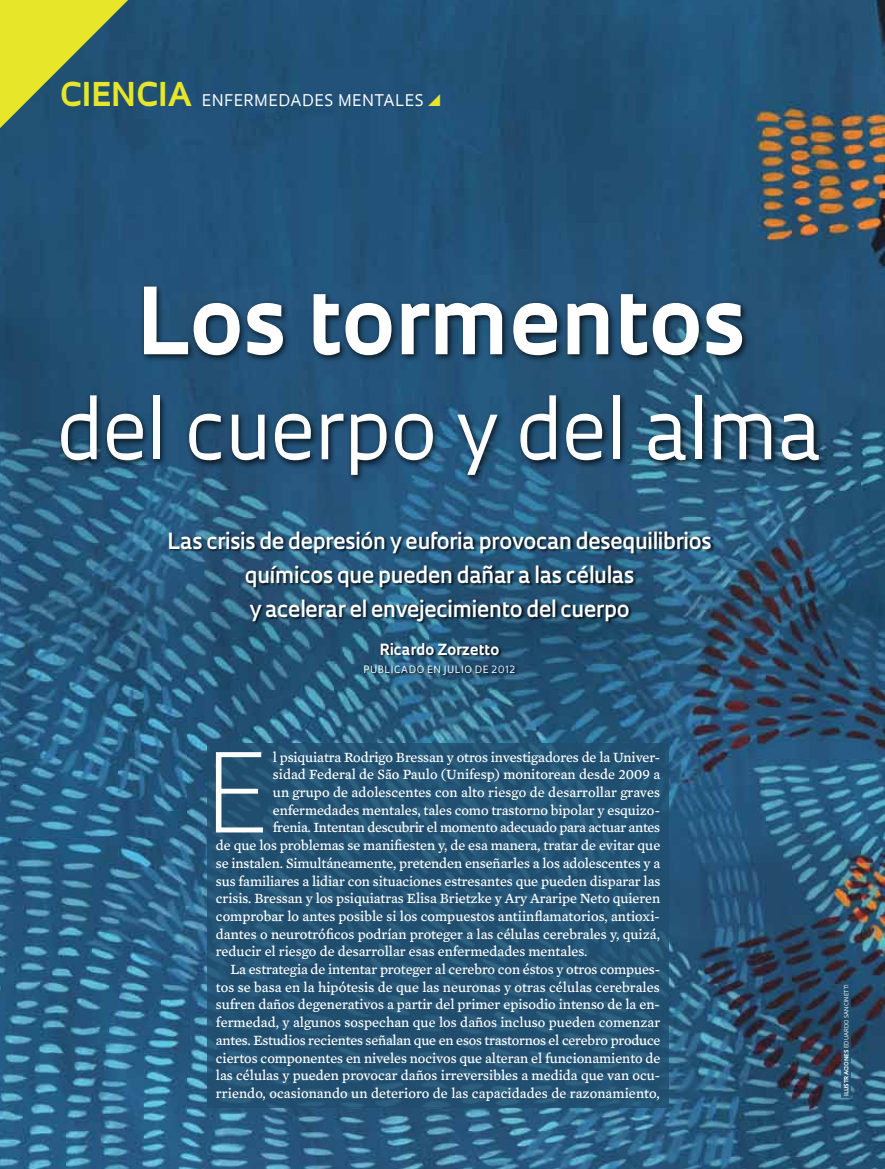
<style>
.page{position:relative;width:885px;height:1169px;background:#fff}
.page>*{position:absolute;margin:0;border:0;box-sizing:border-box;transform-origin:0 0}
.t1{font:300 106.65px "Oculum";color:#fff}
.t2{font:700 89.85px "Oculum";color:#fff}
.t3{font:79.5px "Oculum";color:#fff}
.t4{font:600 21.75px/33.8px "Oculum";letter-spacing:-.025em;color:#fff;text-align:center}
.t5{font:15.6px "Oculum";letter-spacing:.03em;color:#fff}
.t6{font:700 15px "Oculum";letter-spacing:-.005em;color:#fff}
.t7{font:14.4px "Mercury Text G4";letter-spacing:-.005em;color:#fff}
.t8{font:9.75px "Oculum";letter-spacing:.055em;color:#fff}
.t9{font:5.7px "Oculum";color:#fff}
.s1{font-weight:700;font-size:31.95px;color:#e7e629}
.s2{font-weight:700}
</style>
<div class="page">
<img style="left:0;top:0;width:885px;height:1168px">
<div style="left:169px;top:531px;width:545px;height:93px;background:#000;opacity:.75"></div>
<div style="left:364px;top:642px;width:154px;height:36px;background:#000;opacity:.75"></div>
<div style="left:57px;top:283px;width:770px;height:200px;background:#000;opacity:.75"></div>
<svg style="left:0;top:0;width:128px;height:128px;background:#869c4c"></svg>
<div style="left:207px;top:743px;width:462px;height:364px;background:#204e6e"></div>
<div style="left:842px;top:981px;width:9px;height:117px;background:#204e6e"></div>
<svg style="left:428px;top:94px;width:12px;height:12px"></svg>
<p class="t5" style="left:60px;top:90px;width:365px"><span class="s1">ciencia</span> ENFERMEDADES MENTALES</p>
<h2 class="t2" style="left:135px;top:259px;width:610px">Los tormentos</h2>
<h3 class="t3" style="left:56px;top:378px;width:768px">DEL CUERPO Y DEL ALMA</h3>
<h3 class="t4" style="left:167px;top:523px;width:546px">Las crisis de depresión y euforia provocan desequilibrios químicos que pueden dañar a las células<br>y acelerar el envejecimiento del cuerpo</h3>
<p class="t6" style="left:380px;top:639px;width:121px">Ricardo Zorzetto</p>
<p class="t8" style="left:363px;top:663px;width:154px">PUBLICADO EN JULIO DE 2012</p>
<h1 class="t1" style="left:205px;top:719px;width:65px">E</h1>
<p class="t7" style="left:273px;top:746px;width:389px">l psiquiatra Rodrigo Bressan y otros investigadores de la Univer-</p>
<p class="t7" style="left:273px;top:764px;width:389px">sidad Federal de São Paulo (Unifesp) monitorean desde 2009 a</p>
<p class="t7" style="left:273px;top:781px;width:389px">un grupo de adolescentes con alto riesgo de desarrollar graves</p>
<p class="t7" style="left:273px;top:799px;width:389px">enfermedades mentales, tales como trastorno bipolar y esquizo-</p>
<p class="t7" style="left:273px;top:817px;width:389px">frenia. Intentan descubrir el momento adecuado para actuar antes</p>
<p class="t7" style="left:216px;top:834px;width:446px">de que los problemas se manifiesten y, de esa manera, tratar de evitar que</p>
<p class="t7" style="left:216px;top:852px;width:446px">se instalen. Simultáneamente, pretenden enseñarles a los adolescentes y a</p>
<p class="t7" style="left:216px;top:870px;width:446px">sus familiares a lidiar con situaciones estresantes que pueden disparar las</p>
<p class="t7" style="left:216px;top:888px;width:446px">crisis. Bressan y los psiquiatras Elisa Brietzke y Ary Araripe Neto quieren</p>
<p class="t7" style="left:216px;top:905px;width:445px">comprobar lo antes posible si los compuestos antiinflamatorios, antioxi-</p>
<p class="t7" style="left:216px;top:923px;width:446px">dantes o neurotróficos podrían proteger a las células cerebrales y, quizá,</p>
<p class="t7" style="left:216px;top:941px;width:373px">reducir el riesgo de desarrollar esas enfermedades mentales.</p>
<p class="t7" style="left:230px;top:958px;width:431px">La estrategia de intentar proteger al cerebro con éstos y otros compues-</p>
<p class="t7" style="left:216px;top:976px;width:445px">tos se basa en la hipótesis de que las neuronas y otras células cerebrales</p>
<p class="t7" style="left:216px;top:994px;width:445px">sufren daños degenerativos a partir del primer episodio intenso de la en-</p>
<p class="t7" style="left:216px;top:1011px;width:446px">fermedad, y algunos sospechan que los daños incluso pueden comenzar</p>
<p class="t7" style="left:216px;top:1029px;width:446px">antes. Estudios recientes señalan que en esos trastornos el cerebro produce</p>
<p class="t7" style="left:216px;top:1047px;width:446px">ciertos componentes en niveles nocivos que alteran el funcionamiento de</p>
<p class="t7" style="left:216px;top:1064px;width:446px">las células y pueden provocar daños irreversibles a medida que van ocu-</p>
<p class="t7" style="left:216px;top:1082px;width:445px">rriendo, ocasionando un deterioro de las capacidades de razonamiento,</p>
<p class="t9" style="left:843px;top:1096px;width:113px;rotate:-90deg"><span class="s2">Ilustraciones</span> EDUARDO SANCINETTI</p>
</div>
